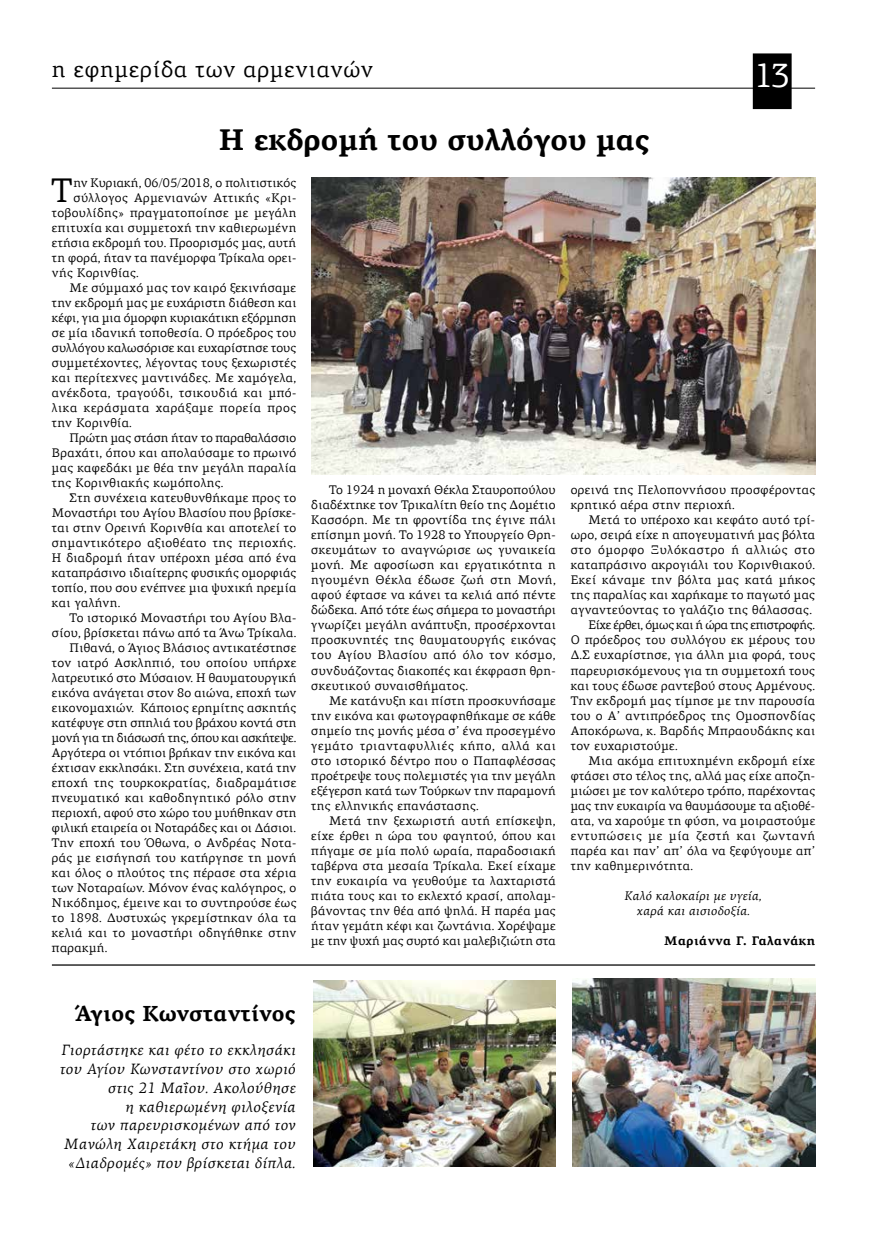
<style>
.page{position:relative;width:886px;height:1241px;background:#fff}
.page>*{position:absolute;margin:0;border:0;box-sizing:border-box;transform-origin:0 0}
.t1{font:34.25px "PF Agora Serif Pro";color:#000}
.t2{font:33.75px "PF Agora Serif Pro";color:#fff}
.t3{font:700 30px "PF Agora Serif Pro";color:#000}
.t4{font:22.5px "PF Agora Serif Pro";letter-spacing:.04em;color:#000}
.t5{font:700 21.88px "PF Agora Serif Pro";letter-spacing:.01em;color:#000}
.t6{font:italic 15px/18.8px "PF Agora Serif Pro";letter-spacing:.04em;color:#000;text-align:right}
.t7{font:12.5px/15px "PF Agora Serif Pro";letter-spacing:.03em;color:#000;text-align:justify}
.t8{font:12.5px "PF Agora Serif Pro";letter-spacing:.005em;color:#000}
.t9{font:12.5px "PF Agora Serif Pro";letter-spacing:.01em;color:#000}
.t10{font:12.5px "PF Agora Serif Pro";letter-spacing:.06em;color:#000}
.t11{font:italic 12.5px/15px "PF Agora Serif Pro";letter-spacing:.03em;color:#000;text-align:center}
.t12{font:12.5px "PF Agora Serif Pro";letter-spacing:-.01em;color:#000}
.t13{font:12.5px "PF Agora Serif Pro";letter-spacing:-.02em;color:#000}
.t14{font:12.5px "PF Agora Serif Pro";letter-spacing:.055em;color:#000}
.t15{font:700 12.5px "PF Agora Serif Pro";letter-spacing:.04em;color:#000}
</style>
<div class="page">
<hr style="left:52px;top:88px;width:763px;height:1px;background:#000">
<div style="left:753px;top:54px;width:38px;height:55px;background:#000"></div>
<img style="left:311px;top:177px;width:504px;height:297px">
<img style="left:313px;top:980px;width:243px;height:186px">
<img style="left:573px;top:978px;width:242px;height:188px">
<hr style="left:52px;top:964px;width:763px;height:1px;background:#000">
<h3 class="t4" style="left:52px;top:56px;width:323px">η εφημερίδα των αρμενιανών</h3>
<h2 class="t2" style="left:754px;top:55px;width:37px">13</h2>
<h3 class="t3" style="left:219px;top:121px;width:432px">Η εκδρομή του συλλόγου μας</h3>
<h1 class="t1" style="left:52px;top:169px;width:22px">Τ</h1>
<p class="t7" style="left:73px;top:175px;width:224px">ην Κυριακή, 06/05/2018, ο πολιτιστικός</p>
<p class="t7" style="left:73px;top:190px;width:224px">σύλλογος Αρμενιανών Αττικής «Κρι-</p>
<p class="t7" style="left:52px;top:205px;width:246px">τοβουλίδης» πραγματοποίησε με μεγάλη</p>
<p class="t7" style="left:52px;top:220px;width:246px">επιτυχία και συμμετοχή την καθιερωμένη</p>
<p class="t7" style="left:52px;top:235px;width:246px">ετήσια εκδρομή του. Προορισμός μας, αυτή</p>
<p class="t7" style="left:52px;top:250px;width:246px">τη φορά, ήταν τα πανέμορφα Τρίκαλα ορει-</p>
<p class="t7" style="left:52px;top:265px;width:89px">νής Κορινθίας.</p>
<p class="t7" style="left:70px;top:280px;width:228px">Με σύμμαχό μας τον καιρό ξεκινήσαμε</p>
<p class="t7" style="left:52px;top:295px;width:246px">την εκδρομή μας με ευχάριστη διάθεση και</p>
<p class="t8" style="left:52px;top:310px;width:246px">κέφι, για μια όμορφη κυριακάτικη εξόρμηση</p>
<p class="t7" style="left:52px;top:325px;width:246px">σε μία ιδανική τοποθεσία. Ο πρόεδρος του</p>
<p class="t8" style="left:52px;top:340px;width:246px">συλλόγου καλωσόρισε και ευχαρίστησε τους</p>
<p class="t7" style="left:52px;top:355px;width:246px">συμμετέχοντες, λέγοντας τους ξεχωριστές</p>
<p class="t7" style="left:52px;top:370px;width:246px">και περίτεχνες μαντινάδες. Με χαμόγελα,</p>
<p class="t7" style="left:52px;top:385px;width:246px">ανέκδοτα, τραγούδι, τσικουδιά και μπό-</p>
<p class="t14" style="left:52px;top:400px;width:246px">λικα κεράσματα χαράξαμε πορεία προς</p>
<p class="t7" style="left:52px;top:415px;width:82px">την Κορινθία.</p>
<p class="t8" style="left:70px;top:430px;width:228px">Πρώτη μας στάση ήταν το παραθαλάσσιο</p>
<p class="t7" style="left:52px;top:445px;width:246px">Βραχάτι, όπου και απολαύσαμε το πρωινό</p>
<p class="t7" style="left:52px;top:460px;width:246px">μας καφεδάκι με θέα την μεγάλη παραλία</p>
<p class="t7" style="left:52px;top:475px;width:173px">της Κορινθιακής κωμόπολης.</p>
<p class="t7" style="left:70px;top:490px;width:228px">Στη συνέχεια κατευθυνθήκαμε προς το</p>
<p class="t7" style="left:52px;top:505px;width:246px">Μοναστήρι του Αγίου Βλασίου που βρίσκε-</p>
<p class="t7" style="left:52px;top:520px;width:246px">ται στην Ορεινή Κορινθία και αποτελεί το</p>
<p class="t7" style="left:52px;top:535px;width:246px">σημαντικότερο αξιοθέατο της περιοχής.</p>
<p class="t7" style="left:52px;top:550px;width:246px">Η διαδρομή ήταν υπέροχη μέσα από ένα</p>
<p class="t7" style="left:52px;top:565px;width:246px">καταπράσινο ιδιαίτερης φυσικής ομορφιάς</p>
<p class="t7" style="left:52px;top:580px;width:246px">τοπίο, που σου ενέπνεε μια ψυχική ηρεμία</p>
<p class="t7" style="left:52px;top:595px;width:70px">και γαλήνη.</p>
<p class="t7" style="left:70px;top:610px;width:228px">Το ιστορικό Μοναστήρι του Αγίου Βλα-</p>
<p class="t7" style="left:52px;top:625px;width:246px">σίου, βρίσκεται πάνω από τα Άνω Τρίκαλα.</p>
<p class="t7" style="left:70px;top:640px;width:228px">Πιθανά, ο Άγιος Βλάσιος αντικατέστησε</p>
<p class="t7" style="left:52px;top:655px;width:246px">τον ιατρό Ασκληπιό, του οποίου υπήρχε</p>
<p class="t7" style="left:52px;top:670px;width:246px">λατρευτικό στο Μύσαιον. Η θαυματουργική</p>
<p class="t7" style="left:52px;top:685px;width:246px">εικόνα ανάγεται στον 8ο αιώνα, εποχή των</p>
<p class="t7" style="left:52px;top:700px;width:246px">εικονομαχιών. Κάποιος ερημίτης ασκητής</p>
<p class="t7" style="left:52px;top:715px;width:246px">κατέφυγε στη σπηλιά του βράχου κοντά στη</p>
<p class="t12" style="left:52px;top:730px;width:246px">μονή για τη διάσωσή της, όπου και ασκήτεψε.</p>
<p class="t7" style="left:52px;top:745px;width:246px">Αργότερα οι ντόπιοι βρήκαν την εικόνα και</p>
<p class="t7" style="left:52px;top:760px;width:246px">έχτισαν εκκλησάκι. Στη συνέχεια, κατά την</p>
<p class="t7" style="left:52px;top:775px;width:246px">εποχή της τουρκοκρατίας, διαδραμάτισε</p>
<p class="t7" style="left:52px;top:790px;width:246px">πνευματικό και καθοδηγητικό ρόλο στην</p>
<p class="t7" style="left:52px;top:805px;width:246px">περιοχή, αφού στο χώρο του μυήθηκαν στη</p>
<p class="t9" style="left:52px;top:820px;width:246px">φιλική εταιρεία οι Νοταράδες και οι Δάσιοι.</p>
<p class="t7" style="left:52px;top:835px;width:246px">Την εποχή του Όθωνα, ο Ανδρέας Νοτα-</p>
<p class="t7" style="left:52px;top:850px;width:246px">ράς με εισήγησή του κατήργησε τη μονή</p>
<p class="t7" style="left:52px;top:865px;width:246px">και όλος ο πλούτος της πέρασε στα χέρια</p>
<p class="t7" style="left:52px;top:880px;width:246px">των Νοταραίων. Μόνον ένας καλόγηρος, ο</p>
<p class="t7" style="left:52px;top:895px;width:246px">Νικόδημος, έμεινε και το συντηρούσε έως</p>
<p class="t7" style="left:52px;top:910px;width:246px">το 1898. Δυστυχώς γκρεμίστηκαν όλα τα</p>
<p class="t7" style="left:52px;top:925px;width:246px">κελιά και το μοναστήρι οδηγήθηκε στην</p>
<p class="t7" style="left:52px;top:940px;width:57px">παρακμή.</p>
<p class="t7" style="left:311px;top:482px;width:246px;text-indent:18px">Το 1924 η μοναχή Θέκλα Σταυροπούλου διαδέχτηκε τον Τρικαλίτη θείο της Δομέτιο Κασσόρη. Με τη φροντίδα της έγινε πάλι επίσημη μονή. Το 1928 το Υπουργείο Θρη&shy;σκευμάτων το αναγνώρισε ως γυναικεία μονή. Με αφοσίωση και εργατικότητα η ηγουμένη Θέκλα έδωσε ζωή στη Μονή, αφού έφτασε να κάνει τα κελιά από πέντε δώδεκα. Από τότε έως σήμερα το μοναστήρι γνωρίζει μεγάλη ανάπτυξη, προσέρχονται προσκυνητές της θαυματουργής εικόνας του Αγίου Βλασίου από όλο τον κόσμο, συνδυάζοντας διακοπές και έκφραση θρη&shy;σκευτικού συναισθήματος.</p>
<p class="t7" style="left:311px;top:692px;width:246px;text-indent:18px">Με κατάνυξη και πίστη προσκυνήσαμε την εικόνα και φωτογραφηθήκαμε σε κάθε σημείο της μονής μέσα σ’ ένα προσεγμένο γεμάτο τριανταφυλλιές κήπο, αλλά και στο ιστορικό δέντρο που ο Παπαφλέσσας προέτρεψε τους πολεμιστές για την μεγάλη εξέγερση κατά των Τούρκων την παραμονή της ελληνικής επανάστασης.</p>
<p class="t7" style="left:311px;top:812px;width:246px;text-indent:18px">Μετά την ξεχωριστή αυτή επίσκεψη, είχε έρθει η ώρα του φαγητού, όπου και πήγαμε σε μία πολύ ωραία, παραδοσιακή ταβέρνα στα μεσαία Τρίκαλα. Εκεί είχαμε την ευκαιρία να γευθούμε τα λαχταριστά πιάτα τους και το εκλεχτό κρασί, απολαμ&shy;βάνοντας την θέα από ψηλά. Η παρέα μας ήταν γεμάτη κέφι και ζωντάνια. Χορέψαμε με την ψυχή μας συρτό και μαλεβιζιώτη στα</p>
<p class="t7" style="left:571px;top:482px;width:246px">ορεινά της Πελοποννήσου προσφέροντας κρητικό αέρα στην περιοχή.</p>
<p class="t7" style="left:588px;top:512px;width:228px">Μετά το υπέροχο και κεφάτο αυτό τρί-</p>
<p class="t7" style="left:571px;top:527px;width:246px">ωρο, σειρά είχε η απογευματινή μας βόλτα</p>
<p class="t10" style="left:571px;top:542px;width:246px">στο όμορφο Ξυλόκαστρο ή αλλιώς στο</p>
<p class="t7" style="left:571px;top:557px;width:246px">καταπράσινο ακρογιάλι του Κορινθιακού.</p>
<p class="t7" style="left:571px;top:572px;width:246px">Εκεί κάναμε την βόλτα μας κατά μήκος</p>
<p class="t7" style="left:571px;top:587px;width:246px">της παραλίας και χαρήκαμε το παγωτό μας</p>
<p class="t7" style="left:571px;top:602px;width:243px">αγναντεύοντας το γαλάζιο της θάλασσας.</p>
<p class="t13" style="left:588px;top:617px;width:228px">Είχε έρθει, όμως και ή ώρα της επιστροφής.</p>
<p class="t7" style="left:571px;top:632px;width:246px">Ο πρόεδρος του συλλόγου εκ μέρους του</p>
<p class="t7" style="left:571px;top:647px;width:246px">Δ.Σ ευχαρίστησε, για άλλη μια φορά, τους</p>
<p class="t7" style="left:571px;top:662px;width:246px">παρευρισκόμενους για τη συμμετοχή τους</p>
<p class="t7" style="left:571px;top:677px;width:246px">και τους έδωσε ραντεβού στους Αρμένους.</p>
<p class="t7" style="left:571px;top:692px;width:246px">Την εκδρομή μας τίμησε με την παρουσία</p>
<p class="t7" style="left:571px;top:707px;width:246px">του ο Α’ αντιπρόεδρος της Ομοσπονδίας</p>
<p class="t7" style="left:571px;top:722px;width:246px">Αποκόρωνα, κ. Βαρδής Μπραουδάκης και</p>
<p class="t7" style="left:571px;top:737px;width:109px">τον ευχαριστούμε.</p>
<p class="t7" style="left:588px;top:752px;width:228px">Μια ακόμα επιτυχημένη εκδρομή είχε</p>
<p class="t7" style="left:571px;top:767px;width:246px">φτάσει στο τέλος της, αλλά μας είχε αποζη-</p>
<p class="t7" style="left:571px;top:782px;width:246px">μιώσει με τον καλύτερο τρόπο, παρέχοντας</p>
<p class="t9" style="left:571px;top:797px;width:246px">μας την ευκαιρία να θαυμάσουμε τα αξιοθέ-</p>
<p class="t7" style="left:571px;top:812px;width:246px">ατα, να χαρούμε τη φύση, να μοιραστούμε</p>
<p class="t10" style="left:571px;top:827px;width:246px">εντυπώσεις με μία ζεστή και ζωντανή</p>
<p class="t7" style="left:571px;top:842px;width:246px">παρέα και παν’ απ’ όλα να ξεφύγουμε απ’</p>
<p class="t7" style="left:571px;top:857px;width:124px">την καθημερινότητα.</p>
<p class="t11" style="left:624px;top:887px;width:139px">Καλό καλοκαίρι με υγεία, χαρά και αισιοδοξία.</p>
<p class="t15" style="left:664px;top:932px;width:152px">Μαριάννα Γ. Γαλανάκη</p>
<h3 class="t5" style="left:75px;top:1000px;width:221px">Άγιος Κωνσταντίνος</h3>
<p class="t6" style="left:60px;top:1040px;width:237px">Γιορτάστηκε και φέτο το εκκλησάκι του Αγίου Κωνσταντίνου στο χωριό στις 21 Μαΐου. Ακολούθησε<br>η καθιερωμένη φιλοξενία<br>των παρευρισκομένων από τον<br>Μανώλη Χαιρετάκη στο κτήμα του «Διαδρομές» που βρίσκεται δίπλα.</p>
</div>
